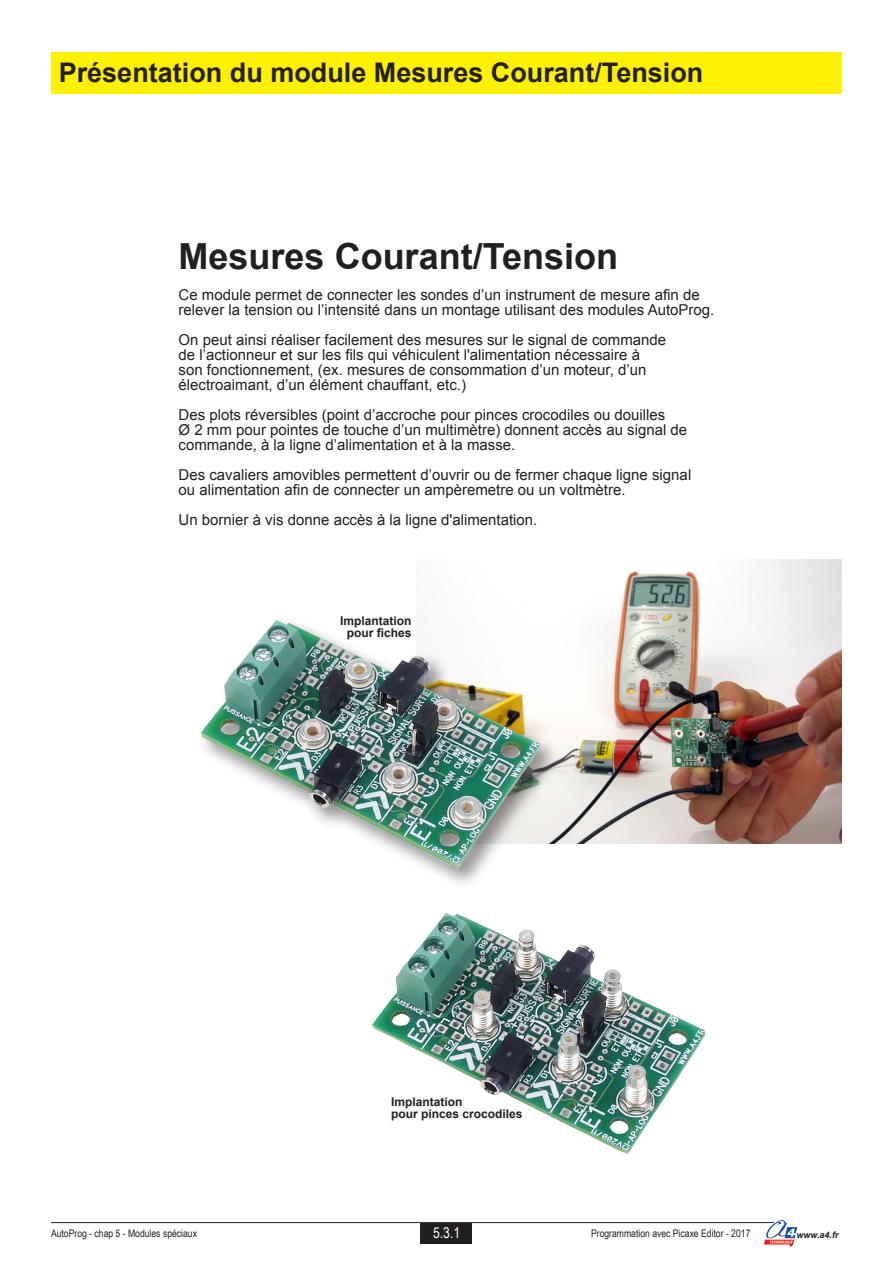
<style>
.page{position:relative;width:893px;height:1263px;background:#fff}
.page>*{position:absolute;margin:0;border:0;box-sizing:border-box;transform-origin:0 0}
.Tetières{font:700 36px "Arial";color:#231f20}
.Tetières-2{font:700 27px "Arial";color:#231f20}
.t1{font:15px/15px "Arial";color:#231f20}
.t2{font:15px "Arial Narrow";color:#fff}
.t3{font:700 12px "Arial";color:#231f20}
.t4{font:10.5px "Arial Narrow";color:#231f20}
.t5{font:italic 700 9px "Arial";color:#231f20}
</style>
<div class="page">
<div style="left:51px;top:52px;width:791px;height:41px;background:#fff101"></div>
<img style="left:764px;top:1220px;width:32px;height:26px">
<hr style="left:51px;top:1222px;width:723px;height:1px;background:#231f20">
<div style="left:421px;top:1223px;width:51px;height:20px;background:#231f20"></div>
<img style="left:372px;top:913px;width:333px;height:241px">
<img style="left:562px;top:559px;width:280px;height:285px">
<div style="left:196px;top:616px;width:366px;height:275px;background:#231f20;opacity:.5"></div>
<img style="left:201px;top:620px;width:338px;height:249px">
<p class="Tetières-2" style="left:59px;top:55px;width:646px">Présentation du module Mesures Courant/Tension</p>
<p class="Tetières" style="left:179px;top:232px;width:441px">Mesures Courant/Tension</p>
<p class="t1" style="left:179px;top:287px;width:537px">Ce module permet de connecter les sondes d’un instrument de mesure afin de relever la tension ou l’intensité dans un montage utilisant des modules AutoProg.</p>
<p class="t1" style="left:179px;top:332px;width:489px">On peut ainsi réaliser facilement des mesures sur le signal de commande de l’actionneur et sur les fils qui véhiculent l'alimentation nécessaire à son fonctionnement, (ex. mesures de consommation d’un moteur, d’un électroaimant, d’un élément chauffant, etc.)</p>
<p class="t1" style="left:179px;top:407px;width:488px">Des plots réversibles (point d’accroche pour pinces crocodiles ou douilles</p>
<p class="t1" style="left:179px;top:422px;width:510px">Ø 2 mm pour pointes de touche d’un multimètre) donnent accès au signal de commande, à la ligne d’alimentation et à la masse.</p>
<p class="t1" style="left:179px;top:467px;width:514px">Des cavaliers amovibles permettent d’ouvrir ou de fermer chaque ligne signal</p>
<p class="t1" style="left:179px;top:482px;width:448px">ou alimentation afin de connecter un ampèremetre ou un voltmètre.</p>
<p class="t1" style="left:179px;top:512px;width:360px">Un bornier à vis donne accès à la ligne d'alimentation.</p>
<p class="t3" style="left:340px;top:613px;width:73px">Implantation</p>
<p class="t3" style="left:347px;top:625px;width:66px">pour fiches</p>
<p class="t3" style="left:391px;top:1094px;width:73px">Implantation</p>
<p class="t3" style="left:391px;top:1106px;width:133px">pour pinces crocodiles</p>
<p class="t4" style="left:51px;top:1226px;width:147px">AutoProg - chap 5 - Modules spéciaux</p>
<p class="t2" style="left:433px;top:1222px;width:29px">5.3.1</p>
<p class="t4" style="left:591px;top:1226px;width:161px">Programmation avec Picaxe Editor - 2017</p>
<p class="t5" style="left:796px;top:1229px;width:44px">www.a4.fr</p>
</div>
